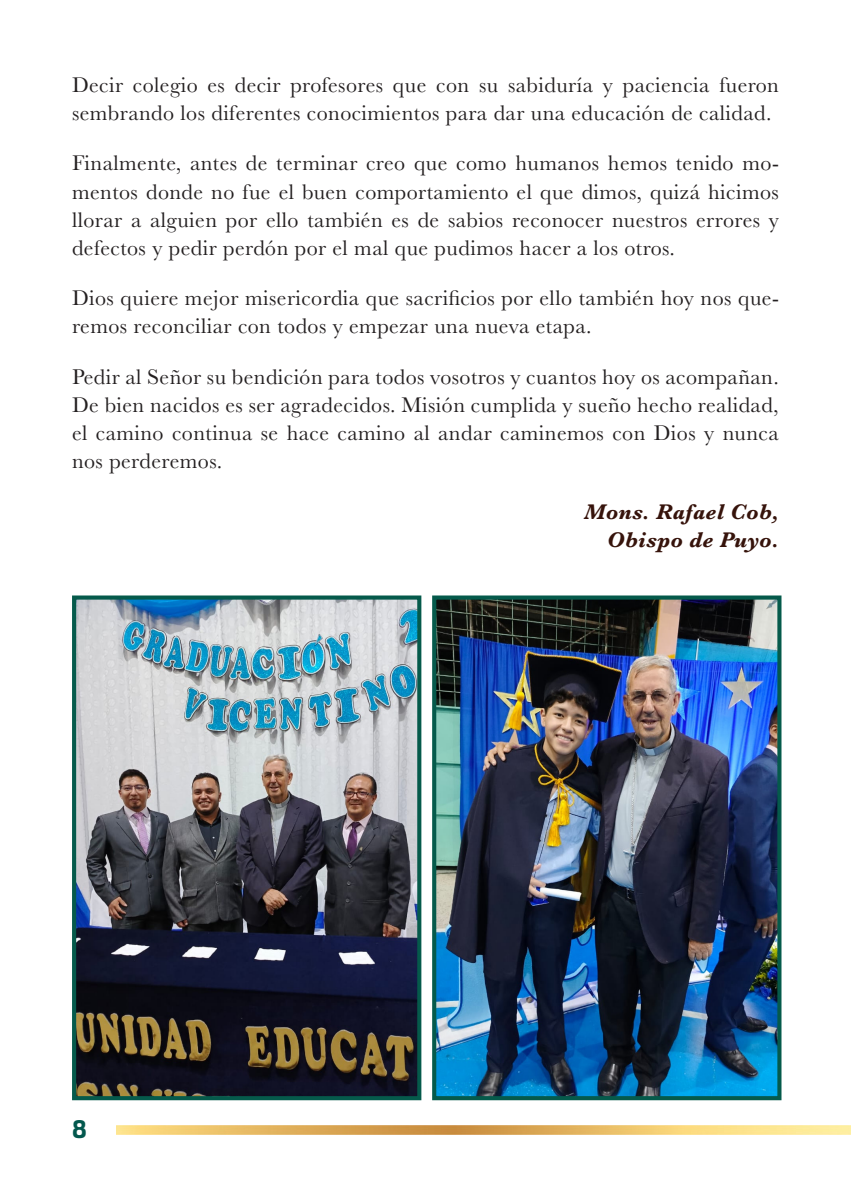
<style>
.page{position:relative;width:851px;height:1191px;background:#fff}
.page>*{position:absolute;margin:0;border:0;box-sizing:border-box;transform-origin:0 0}
.t1{font:700 24px "Antenna Cond";color:#03584e}
.t2{font:22px/28px "Baskerville";letter-spacing:.02em;color:#231f20}
.t3{font:italic 700 22px/28px "Baskerville";letter-spacing:.02em;color:#36130b;text-align:right}
</style>
<div class="page">
<img style="left:116px;top:1125px;width:734px;height:9px">
<img style="left:77px;top:600px;width:339px;height:495px">
<div style="left:72px;top:595px;width:349px;height:505px;border:4px solid #055a4b"></div>
<img style="left:437px;top:600px;width:339px;height:495px">
<div style="left:432px;top:595px;width:349px;height:505px;border:4px solid #055a4b"></div>
<p class="t2" style="left:72px;top:71px;width:708px">Decir colegio es decir profesores que con su sabiduría y paciencia fueron sembrando los diferentes conocimientos para dar una educación de calidad.</p>
<p class="t2" style="left:72px;top:150px;width:708px;text-align:justify">Finalmente, antes de terminar creo que como humanos hemos tenido mo&shy;mentos donde no fue el buen comportamiento el que dimos, quizá hicimos llorar a alguien por ello también es de sabios reconocer nuestros errores y defectos y pedir perdón por el mal que pudimos hacer a los otros.</p>
<p class="t2" style="left:72px;top:284px;width:708px">Dios quiere mejor misericordia que sacrificios por ello también hoy nos que&shy;remos reconciliar con todos y empezar una nueva etapa.</p>
<p class="t2" style="left:72px;top:363px;width:708px;text-align:justify">Pedir al Señor su bendición para todos vosotros y cuantos hoy os acompañan.<br>De bien nacidos es ser agradecidos. Misión cumplida y sueño hecho realidad, el camino continua se hace camino al andar caminemos con Dios y nunca nos perderemos.</p>
<p class="t3" style="left:584px;top:497px;width:196px">Mons. Rafael Cob,<br>Obispo de Puyo.</p>
<p class="t1" style="left:72px;top:1115px;width:16px">8</p>
</div>
